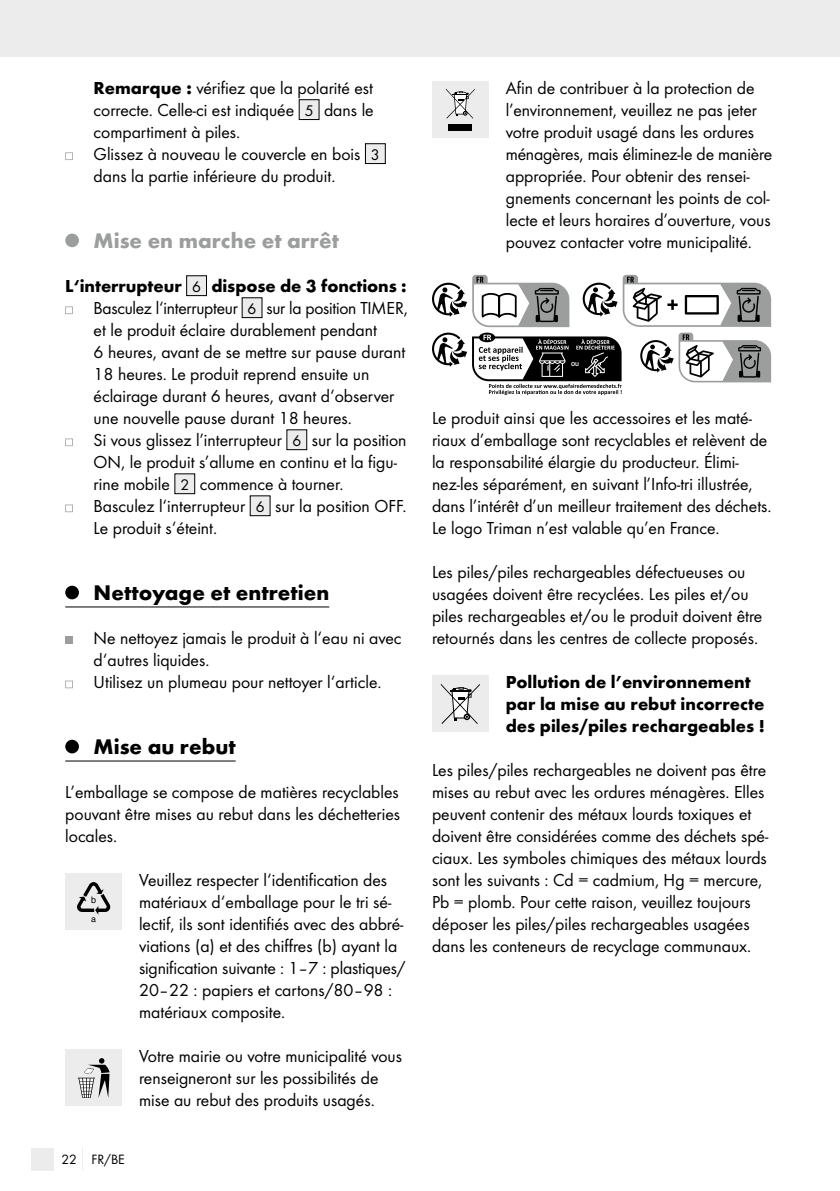
<style>
.page{position:relative;width:840px;height:1191px;background:#fff}
.page>*{position:absolute;margin:0;border:0;box-sizing:border-box;transform-origin:0 0}
.t1{font:700 22px "Futura";color:#000}
.t2{font:700 22px "Futura";color:#9c9d9d}
.t3{font:18px/22px "Futura Boo";color:#000}
.t4{font:700 18px/22px "Futura";color:#000}
.t5{font:14px "Futura Boo";color:#000}
.t6{font:9px "Helvetica";color:#000}
.t7{font:8.8px "Helvetica";color:#000}
.t8{font:700 6px "Calibri";color:#fff}
.s1{font-family:"Futura";font-weight:700}
.s2{font-size:16px}
.s3{font-family:"Futura Boo";font-weight:400;font-size:16px}
</style>
<div class="page">
<div style="left:0;top:0;width:839px;height:57px;background:#ececec"></div>
<div style="left:31px;top:1147px;width:23px;height:23px;background:#ececec"></div>
<svg style="left:82px;top:1148px;width:1px;height:22px"></svg>
<hr style="left:65px;top:606px;width:264px;height:1px;background:#000">
<hr style="left:65px;top:760px;width:170px;height:1px;background:#000">
<div style="left:299px;top:100px;width:20px;height:20px;background:#ececec"></div>
<div style="left:298px;top:99px;width:21px;height:21px;border:1px solid #000"></div>
<svg style="left:65px;top:152px;width:8px;height:8px"></svg>
<div style="left:365px;top:144px;width:20px;height:20px;background:#ececec"></div>
<div style="left:365px;top:143px;width:20px;height:21px;border:1px solid #000"></div>
<div style="left:65px;top:233px;width:14px;height:14px;background:#9c9d9d;border-radius:50%"></div>
<div style="left:186px;top:276px;width:20px;height:20px;background:#ececec"></div>
<div style="left:186px;top:275px;width:21px;height:21px;border:1px solid #000"></div>
<svg style="left:65px;top:306px;width:8px;height:8px"></svg>
<div style="left:242px;top:298px;width:20px;height:20px;background:#ececec"></div>
<svg style="left:65px;top:438px;width:8px;height:8px"></svg>
<div style="left:287px;top:430px;width:19px;height:20px;background:#ececec"></div>
<div style="left:286px;top:429px;width:21px;height:21px;border:1px solid #000"></div>
<div style="left:175px;top:474px;width:20px;height:20px;background:#ececec"></div>
<div style="left:174px;top:473px;width:21px;height:21px;border:1px solid #000"></div>
<svg style="left:65px;top:504px;width:8px;height:8px"></svg>
<div style="left:250px;top:496px;width:20px;height:20px;background:#ececec"></div>
<div style="left:65px;top:585px;width:14px;height:14px;background:#000;border-radius:50%"></div>
<div style="left:65px;top:636px;width:8px;height:8px;background:#9c9d9d"></div>
<svg style="left:65px;top:680px;width:8px;height:8px"></svg>
<div style="left:65px;top:739px;width:14px;height:14px;background:#000;border-radius:50%"></div>
<div style="left:65px;top:873px;width:57px;height:57px;background:#ececec"></div>
<svg style="left:77px;top:882px;width:33px;height:32px"></svg>
<div style="left:65px;top:1049px;width:57px;height:57px;background:#ececec"></div>
<svg style="left:78px;top:1058px;width:31px;height:39px"></svg>
<div style="left:432px;top:81px;width:56px;height:57px;background:#ececec"></div>
<div style="left:448px;top:124px;width:24px;height:7px;background:#000"></div>
<svg style="left:445px;top:89px;width:29px;height:30px"></svg>
<svg style="left:432px;top:275px;width:338px;height:120px"></svg>
<div style="left:432px;top:675px;width:56px;height:57px;background:#ececec"></div>
<svg style="left:440px;top:684px;width:39px;height:40px"></svg>
<p class="t3" style="left:94px;top:77px;width:287px"><span class="s1">Remarque :</span> vérifiez que la polarité est correcte. Celle-ci est indiquée <span class="s2">5</span> dans le compartiment à piles.<br>Glissez à nouveau le couvercle en bois <span class="s2">3 </span>dans la partie inférieure du produit.</p>
<p class="t2" style="left:94px;top:227px;width:247px">Mise en marche et arrêt</p>
<p class="t4" style="left:65px;top:275px;width:343px">L‘interrupteur <span class="s3">6</span> dispose de 3 fonctions :</p>
<p class="t3" style="left:94px;top:297px;width:315px">Basculez l‘interrupteur <span class="s2">6</span> sur la position TIMER, et le produit éclaire durablement pendant<br>6 heures, avant de se mettre sur pause durant 18 heures. Le produit reprend ensuite un éclairage durant 6 heures, avant d‘observer une nouvelle pause durant 18 heures.<br>Si vous glissez l’interrupteur <span class="s2">6</span> sur la position ON, le produit s’allume en continu et la figu&shy;rine mobile <span class="s2">2</span> commence à tourner.<br>Basculez l‘interrupteur <span class="s2">6</span> sur la position OFF.<br>Le produit s‘éteint.</p>
<p class="t1" style="left:94px;top:579px;width:237px">Nettoyage et entretien</p>
<p class="t3" style="left:94px;top:627px;width:309px">Ne nettoyez jamais le produit à l‘eau ni avec d‘autres liquides.<br>Utilisez un plumeau pour nettoyer l‘article.</p>
<p class="t1" style="left:94px;top:733px;width:143px">Mise au rebut</p>
<p class="t3" style="left:65px;top:781px;width:336px;text-align:justify">L’emballage se compose de matières recyclables pouvant être mises au rebut dans les déchetteries locales.</p>
<p class="t6" style="left:91px;top:893px;width:7px">b</p>
<p class="t7" style="left:91px;top:911px;width:6px">a</p>
<p class="t3" style="left:139px;top:869px;width:268px">Veuillez respecter l‘identification des matériaux d‘emballage pour le tri sé&shy;lectif, ils sont identifiés avec des abbré&shy;viations (a) et des chiffres (b) ayant la signification suivante : 1–7 : plastiques/ 20–22 : papiers et cartons/80–98 : matériaux composite.</p>
<p class="t3" style="left:139px;top:1045px;width:264px">Votre mairie ou votre municipalité vous renseigneront sur les possibilités de mise au rebut des produits usagés.</p>
<p class="t5" style="left:61px;top:1151px;width:65px">22 FR/BE</p>
<p class="t3" style="left:505px;top:77px;width:268px">Afin de contribuer à la protection de l’environnement, veuillez ne pas jeter votre produit usagé dans les ordures ménagères, mais éliminez-le de manière appropriée. Pour obtenir des rensei&shy;gnements concernant les points de col&shy;lecte et leurs horaires d’ouverture, vous pouvez contacter votre municipalité.</p>
<p class="t8" style="left:570px;top:360px;width:10px">OU</p>
<p class="t3" style="left:432px;top:407px;width:341px">Le produit ainsi que les accessoires et les maté&shy;riaux d’emballage sont recyclables et relèvent de la responsabilité élargie du producteur. Élimi&shy;nez-les séparément, en suivant l’Info-tri illustrée, dans l’intérêt d’un meilleur traitement des déchets.<br>Le logo Triman n’est valable qu’en France.</p>
<p class="t3" style="left:432px;top:561px;width:332px">Les piles/piles rechargeables défectueuses ou usagées doivent être recyclées. Les piles et/ou piles rechargeables et/ou le produit doivent être retournés dans les centres de collecte proposés.</p>
<p class="t4" style="left:505px;top:671px;width:260px">Pollution de l’environnement par la mise au rebut incorrecte des piles/piles rechargeables !</p>
<p class="t3" style="left:432px;top:759px;width:337px">Les piles/piles rechargeables ne doivent pas être mises au rebut avec les ordures ménagères. Elles peuvent contenir des métaux lourds toxiques et doivent être considérées comme des déchets spé&shy;ciaux. Les symboles chimiques des métaux lourds sont les suivants : Cd = cadmium, Hg = mercure, Pb = plomb. Pour cette raison, veuillez toujours déposer les piles/piles rechargeables usagées dans les conteneurs de recyclage communaux.</p>
</div>
